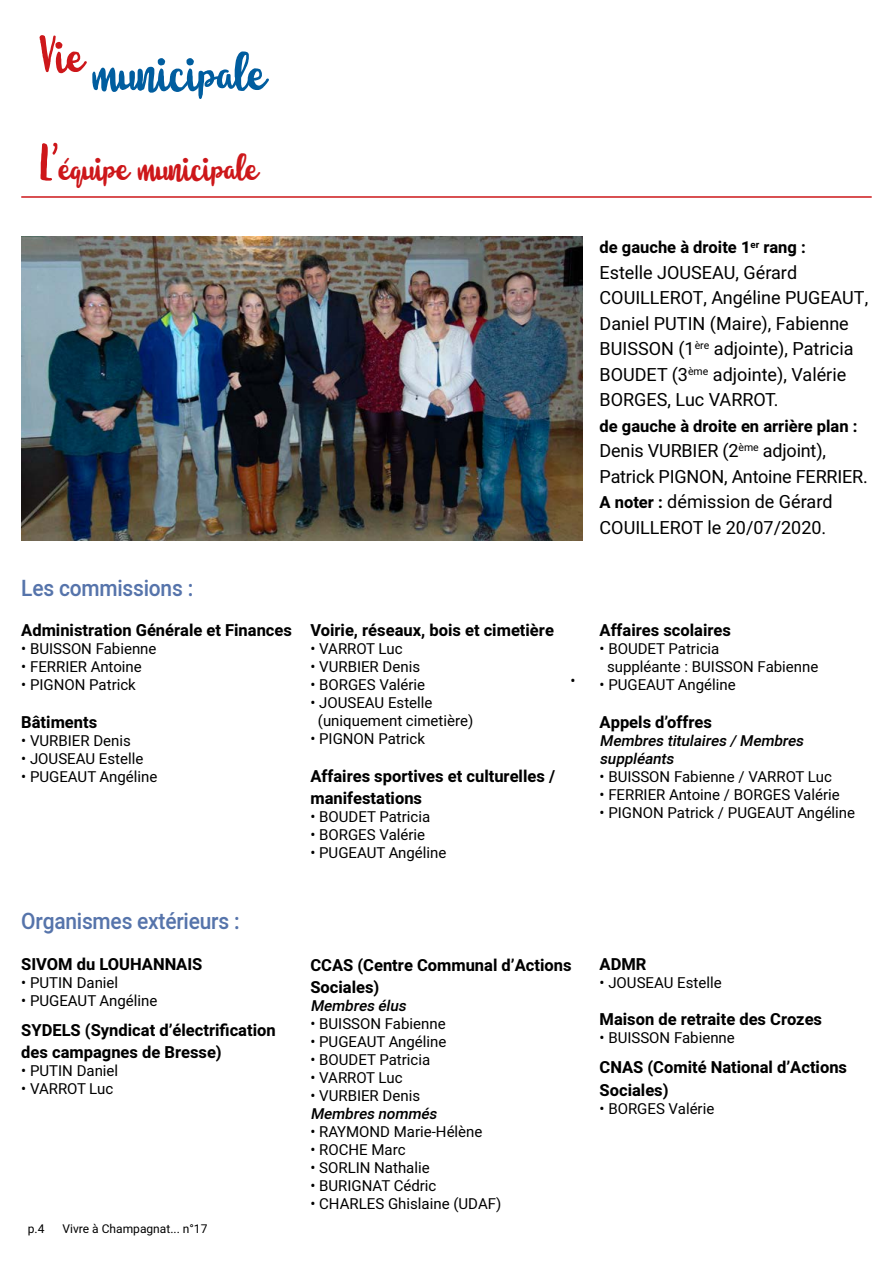
<style>
.page{position:relative;width:893px;height:1263px;background:#fff}
.page>*{position:absolute;margin:0;border:0;box-sizing:border-box;transform-origin:0 0}
.t1{font:54px "Molleat";color:#005d9f}
.t2{font:37.5px "Molleat";color:#cd171a}
.t3{font:500 22.5px "Heebo";letter-spacing:-.01em;color:#5674ab;scale:.93 1}
.t4{font:18px/25.5px "Heebo";color:#000}
.t5{font:700 16.5px/22.5px "Heebo";color:#000}
.t6{font:15px/18px "Heebo";color:#000}
.t7{font:italic 500 15px/18px "Heebo";color:#000}
.t8{font:12px "Heebo";color:#000}
.s1{font-size:52.5px}
.s2{font-weight:700;font-size:16.5px}
</style>
<div class="page">
<hr style="left:21px;top:196px;width:851px;height:2px;background:#cd171a">
<img style="left:21px;top:236px;width:562px;height:305px">
<h1 class="t1" style="left:38px;top:41px;width:230px"><sup>Vie</sup> municipale</h1>
<h2 class="t2" style="left:38px;top:146px;width:222px"><span class="s1">L’</span>équipe municipale</h2>
<h3 class="t3" style="left:21px;top:572px;width:186px">Les commissions :</h3>
<p class="t5" style="left:21px;top:619px;width:272px">Administration Générale et Finances</p>
<p class="t6" style="left:21px;top:640px;width:137px">• BUISSON Fabienne</p>
<p class="t6" style="left:21px;top:658px;width:122px">• FERRIER Antoine</p>
<p class="t6" style="left:21px;top:676px;width:116px">• PIGNON Patrick</p>
<p class="t5" style="left:21px;top:711px;width:77px">Bâtiments</p>
<p class="t6" style="left:21px;top:731px;width:111px">• VURBIER Denis</p>
<p class="t6" style="left:21px;top:749px;width:124px">• JOUSEAU Estelle</p>
<p class="t6" style="left:21px;top:767px;width:138px">• PUGEAUT Angéline</p>
<p class="t5" style="left:310px;top:619px;width:245px">Voirie, réseaux, bois et cimetière</p>
<p class="t6" style="left:310px;top:640px;width:94px">• VARROT Luc</p>
<p class="t6" style="left:310px;top:658px;width:111px">• VURBIER Denis</p>
<p class="t6" style="left:310px;top:676px;width:116px">• BORGES Valérie</p>
<p class="t6" style="left:318px;top:694px;width:157px;text-indent:-7px">• JOUSEAU Estelle (uniquement cimetière)</p>
<p class="t6" style="left:310px;top:730px;width:116px">• PIGNON Patrick</p>
<p class="t5" style="left:310px;top:765px;width:246px">Affaires sportives et culturelles / manifestations</p>
<p class="t6" style="left:310px;top:808px;width:121px">• BOUDET Patricia</p>
<p class="t6" style="left:310px;top:826px;width:116px">• BORGES Valérie</p>
<p class="t6" style="left:310px;top:844px;width:138px">• PUGEAUT Angéline</p>
<p class="t6" style="left:571px;top:671px;width:7px">•</p>
<h3 class="t3" style="left:21px;top:906px;width:236px">Organismes extérieurs :</h3>
<p class="t5" style="left:21px;top:953px;width:183px">SIVOM du LOUHANNAIS</p>
<p class="t6" style="left:21px;top:973px;width:98px">• PUTIN Daniel</p>
<p class="t6" style="left:21px;top:991px;width:138px">• PUGEAUT Angéline</p>
<p class="t5" style="left:21px;top:1019px;width:256px">SYDELS (Syndicat d’électrification des campagnes de Bresse)</p>
<p class="t6" style="left:21px;top:1062px;width:98px">• PUTIN Daniel</p>
<p class="t6" style="left:21px;top:1080px;width:94px">• VARROT Luc</p>
<p class="t8" style="left:28px;top:1220px;width:18px">p.4</p>
<p class="t8" style="left:63px;top:1220px;width:146px">Vivre à Champagnat... n°17</p>
<p class="t5" style="left:310px;top:954px;width:263px">CCAS (Centre Communal d’Actions<br>Sociales)</p>
<p class="t7" style="left:310px;top:997px;width:101px">Membres élus</p>
<p class="t6" style="left:310px;top:1015px;width:137px">• BUISSON Fabienne</p>
<p class="t6" style="left:310px;top:1033px;width:138px">• PUGEAUT Angéline</p>
<p class="t6" style="left:310px;top:1051px;width:121px">• BOUDET Patricia</p>
<p class="t6" style="left:310px;top:1069px;width:94px">• VARROT Luc</p>
<p class="t6" style="left:310px;top:1087px;width:111px">• VURBIER Denis</p>
<p class="t7" style="left:310px;top:1105px;width:132px">Membres nommés</p>
<p class="t6" style="left:310px;top:1123px;width:174px">• RAYMOND Marie-Hélène</p>
<p class="t6" style="left:310px;top:1141px;width:97px">• ROCHE Marc</p>
<p class="t6" style="left:310px;top:1159px;width:121px">• SORLIN Nathalie</p>
<p class="t6" style="left:310px;top:1177px;width:128px">• BURIGNAT Cédric</p>
<p class="t6" style="left:310px;top:1195px;width:192px">• CHARLES Ghislaine (UDAF)</p>
<p class="t5" style="left:600px;top:237px;width:208px">de gauche à droite 1<sup>er</sup> rang :</p>
<p class="t4" style="left:600px;top:260px;width:270px">Estelle JOUSEAU, Gérard<br>COUILLEROT, Angéline PUGEAUT,<br>Daniel PUTIN (Maire), Fabienne<br>BUISSON (1<sup>ère</sup> adjointe), Patricia<br>BOUDET (3<sup>ème</sup> adjointe), Valérie<br>BORGES, Luc VARROT.</p>
<p class="t5" style="left:600px;top:415px;width:259px">de gauche à droite en arrière plan :</p>
<p class="t4" style="left:600px;top:438px;width:270px">Denis VURBIER (2<sup>ème</sup> adjoint),<br>Patrick PIGNON, Antoine FERRIER.<br><span class="s2">A noter :</span> démission de Gérard<br>COUILLEROT le 20/07/2020.</p>
<p class="t5" style="left:600px;top:619px;width:133px">Affaires scolaires</p>
<p class="t6" style="left:607px;top:640px;width:213px;text-indent:-7px">• BOUDET Patricia<br>suppléante : BUISSON Fabienne</p>
<p class="t6" style="left:600px;top:676px;width:138px">• PUGEAUT Angéline</p>
<p class="t5" style="left:600px;top:711px;width:114px">Appels d’offres</p>
<p class="t7" style="left:600px;top:731px;width:209px">Membres titulaires /Membres suppléants</p>
<p class="t6" style="left:600px;top:767px;width:234px">• BUISSON Fabienne / VARROT Luc</p>
<p class="t6" style="left:600px;top:785px;width:242px">• FERRIER Antoine / BORGES Valérie</p>
<p class="t6" style="left:600px;top:803px;width:257px">• PIGNON Patrick / PUGEAUT Angéline</p>
<p class="t5" style="left:600px;top:953px;width:48px">ADMR</p>
<p class="t6" style="left:600px;top:973px;width:124px">• JOUSEAU Estelle</p>
<p class="t5" style="left:600px;top:1009px;width:224px">Maison de retraite des Crozes</p>
<p class="t6" style="left:600px;top:1029px;width:137px">• BUISSON Fabienne</p>
<p class="t5" style="left:600px;top:1057px;width:249px">CNAS (Comité National d’Actions<br>Sociales)</p>
<p class="t6" style="left:600px;top:1099px;width:116px">• BORGES Valérie</p>
</div>
